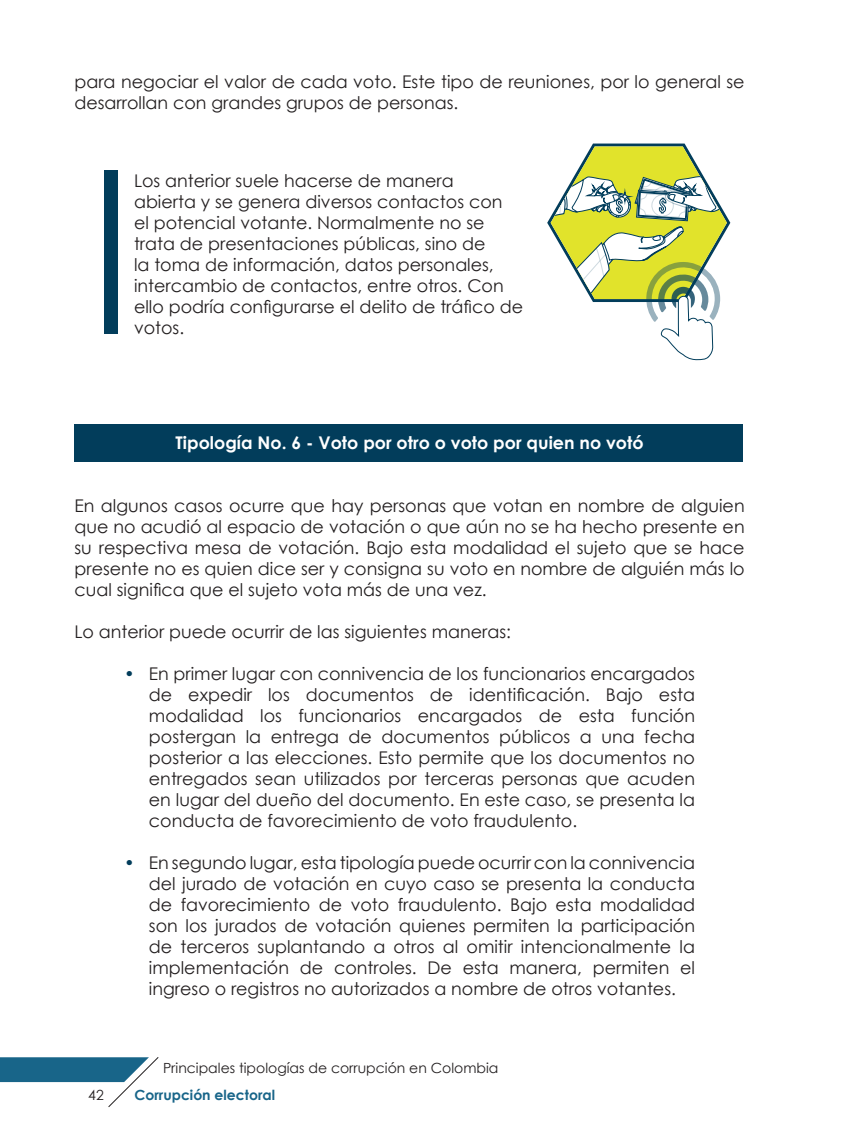
<style>
.page{position:relative;width:844px;height:1141px;background:#fff}
.page>*{position:absolute;margin:0;border:0;box-sizing:border-box;transform-origin:0 0}
.t1{font:17.5px/21px "Century Gothic";color:#231f20;text-align:justify}
.t2{font:700 17.5px "Century Gothic";color:#fff}
.t3{font:14px "Century Gothic";color:#231f20}
.t4{font:700 14px "Century Gothic";color:#186589}
.s1{color:#023d5b}
</style>
<div class="page">
<svg style="left:0;top:1057px;width:159px;height:50px"></svg>
<div style="left:74px;top:424px;width:668px;height:37px;background:#023d5b"></div>
<svg style="left:547px;top:144px;width:183px;height:217px"></svg>
<div style="left:105px;top:170px;width:13px;height:164px;background:#023d5b"></div>
<p class="t1" style="left:74px;top:70px;width:671px">para negociar el valor de cada voto. Este tipo de reuniones, por lo general se desarrollan con grandes grupos de personas.</p>
<p class="t1" style="left:134px;top:170px;width:390px;text-align:left">Los anterior suele hacerse de manera<br>abierta y se genera diversos contactos con<br>el potencial votante. Normalmente no se trata de presentaciones públicas, sino de<br>la toma de información, datos personales, intercambio de contactos, entre otros. Con ello podría configurarse el delito de tráfico de votos.</p>
<p class="t2" style="left:175px;top:430px;width:469px">Tipología No. 6 - Voto por otro o voto por quien no votó</p>
<p class="t1" style="left:74px;top:495px;width:671px">En algunos casos ocurre que hay personas que votan en nombre de alguien que no acudió al espacio de votación o que aún no se ha hecho presente en su respectiva mesa de votación. Bajo esta modalidad el sujeto que se hace presente no es quien dice ser y consigna su voto en nombre de alguién más lo cual significa que el sujeto vota más de una vez.</p>
<p class="t1" style="left:74px;top:621px;width:438px">Lo anterior puede ocurrir de las siguientes maneras:</p>
<p class="t1" style="left:149px;top:663px;width:547px;text-indent:-25px"><span class="s1">•</span> En primer lugar con connivencia de los funcionarios encargados de expedir los documentos de identificación. Bajo esta modalidad los funcionarios encargados de esta función postergan la entrega de documentos públicos a una fecha posterior a las elecciones. Esto permite que los documentos no entregados sean utilizados por terceras personas que acuden en lugar del dueño del documento. En este caso, se presenta la conducta de favorecimiento de voto fraudulento.</p>
<p class="t1" style="left:149px;top:852px;width:547px;text-indent:-25px"><span class="s1">•</span> En segundo lugar, esta tipología puede ocurrir con la connivencia del jurado de votación en cuyo caso se presenta la conducta de favorecimiento de voto fraudulento. Bajo esta modalidad son los jurados de votación quienes permiten la participación de terceros suplantando a otros al omitir intencionalmente la implementación de controles. De esta manera, permiten el ingreso o registros no autorizados a nombre de otros votantes.</p>
<p class="t3" style="left:163px;top:1058px;width:337px">Principales tipologías de corrupción en Colombia</p>
<p class="t3" style="left:88px;top:1085px;width:17px">42</p>
<p class="t4" style="left:134px;top:1084px;width:142px">Corrupción electoral</p>
</div>
